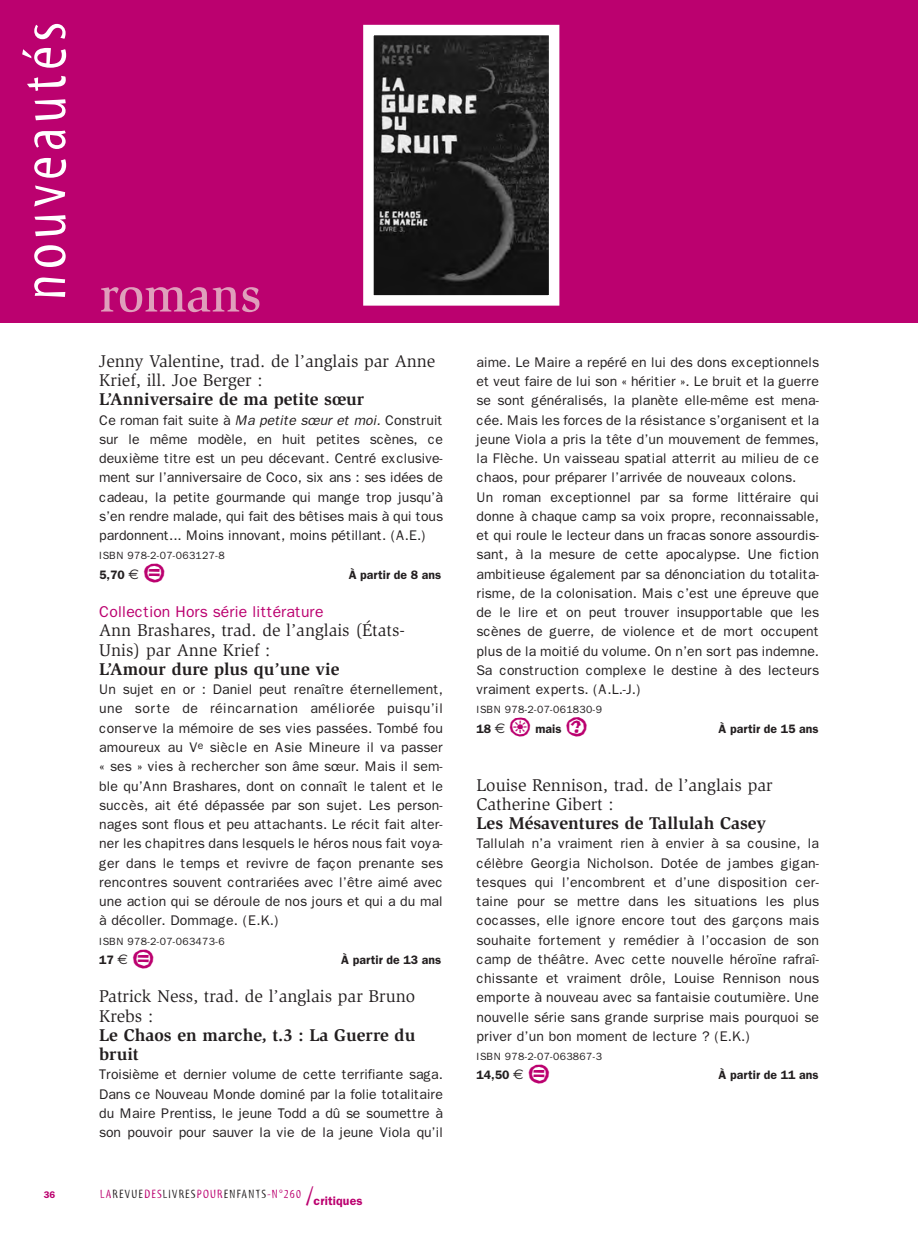
<style>
.page{position:relative;width:918px;height:1241px;background:#fff}
.page>*{position:absolute;margin:0;border:0;box-sizing:border-box;transform-origin:0 0}
.t1{font:63px "Myriad Tilt";letter-spacing:.08em;color:#fff}
.t2{font:35px "Ale Signs White LL";color:#bb016f}
.t3{font:17.5px/19.2px "Slimbach";color:#231f20}
.t4{font:700 17.5px/19.2px "Slimbach";color:#231f20}
.t5{font:15.75px "Franklin Gothic";color:#bb016f}
.t6{font:14px/19.2px "Franklin Gothic";color:#231f20;text-align:justify}
.t7{font:600 12.25px "Franklin Gothic";color:#231f20}
.t8{font:12.25px "Myriad Tilt";letter-spacing:.1em;color:#231f20}
.t9{font:10.5px "Franklin Gothic";letter-spacing:.03em;color:#231f20}
.t10{font:600 9.62px "Franklin Gothic";color:#bb016f}
.s1{font-style:italic}
.s2{font-family:"Euro Sans";font-weight:400;font-size:14px}
.s3{color:#bb016f}
.s4{font-size:26.25px;color:#bb016f}
.s5{font-family:"Franklin Gothic";font-weight:600;color:#bb016f}
</style>
<div class="page">
<div style="left:0;top:0;width:918px;height:322px;background:#bb016f"></div>
<svg style="left:101px;top:287px;width:158px;height:25px"></svg>
<img style="left:374px;top:36px;width:174px;height:258px">
<div style="left:363px;top:25px;width:196px;height:280px;border:10px solid #fff"></div>
<h1 class="t1" style="left:21px;top:300px;width:280px;rotate:-90deg">nouveautés</h1>
<p class="t10" style="left:44px;top:1188px;width:13px">36</p>
<p class="t3" style="left:99px;top:352px;width:337px">Jenny Valentine, trad. de l’anglais par Anne<br>Krief, ill. Joe Berger :</p>
<p class="t4" style="left:99px;top:391px;width:267px">L’Anniversaire de ma petite sœur</p>
<p class="t6" style="left:99px;top:410px;width:345px">Ce roman fait suite à <span class="s1">Ma petite sœur et moi.</span> Construit sur le même modèle, en huit petites scènes, ce deuxième titre est un peu décevant. Centré exclusive&shy;ment sur l’anniversaire de Coco, six ans : ses idées de cadeau, la petite gourmande qui mange trop jusqu’à s’en rendre malade, qui fait des bêtises mais à qui tous pardonnent... Moins innovant, moins pétillant. (A.E.)</p>
<p class="t9" style="left:99px;top:549px;width:127px">ISBN 978-2-07-063127-8</p>
<p class="t7" style="left:99px;top:567px;width:41px">5,70 <span class="s2">€</span></p>
<h2 class="t2" style="left:143px;top:550px;width:24px">a</h2>
<p class="t7" style="left:349px;top:567px;width:94px">À partir de 8 ans</p>
<p class="t5" style="left:99px;top:602px;width:226px">Collection Hors série littérature</p>
<p class="t3" style="left:99px;top:622px;width:307px">Ann Brashares, trad. de l’anglais (États-<br>Unis) par Anne Krief :</p>
<p class="t4" style="left:99px;top:660px;width:242px">L’Amour dure plus qu’une vie</p>
<p class="t6" style="left:99px;top:679px;width:345px">Un sujet en or : Daniel peut renaître éternellement, une sorte de réincarnation améliorée puisqu’il conserve la mémoire de ses vies passées. Tombé fou amoureux au V<sup>e</sup> siècle en Asie Mineure il va passer « ses » vies à rechercher son âme sœur. Mais il sem&shy;ble qu’Ann Brashares, dont on connaît le talent et le succès, ait été dépassée par son sujet. Les person&shy;nages sont flous et peu attachants. Le récit fait alter&shy;ner les chapitres dans lesquels le héros nous fait voya&shy;ger dans le temps et revivre de façon prenante ses rencontres souvent contrariées avec l’être aimé avec une action qui se déroule de nos jours et qui a du mal à décoller. Dommage. (E.K.)</p>
<p class="t9" style="left:99px;top:934px;width:127px">ISBN 978-2-07-063473-6</p>
<p class="t7" style="left:99px;top:952px;width:30px">17 <span class="s2">€</span></p>
<h2 class="t2" style="left:132px;top:935px;width:24px">a</h2>
<p class="t7" style="left:341px;top:952px;width:101px">À partir de 13 ans</p>
<p class="t3" style="left:99px;top:988px;width:317px">Patrick Ness, trad. de l’anglais par Bruno<br>Krebs :</p>
<p class="t4" style="left:99px;top:1026px;width:318px">Le Chaos en marche, t.3 : La Guerre du bruit</p>
<p class="t6" style="left:99px;top:1064px;width:345px">Troisième et dernier volume de cette terrifiante saga.<br>Dans ce Nouveau Monde dominé par la folie totalitaire du Maire Prentiss, le jeune Todd a dû se soumettre à son pouvoir pour sauver la vie de la jeune Viola qu’il</p>
<p class="t8" style="left:100px;top:1189px;width:264px"><span class="s3">LA</span>REVUE<span class="s3">DES</span>LIVRES<span class="s3">POUR</span>ENFANTS<span class="s3">-N°260</span> <span class="s4">/</span><span class="s5">critiques</span></p>
<p class="t6" style="left:476px;top:352px;width:344px;text-align:left">aime. Le Maire a repéré en lui des dons exceptionnels et veut faire de lui son « héritier ». Le bruit et la guerre se sont généralisés, la planète elle-même est mena&shy;cée. Mais les forces de la résistance s’organisent et la jeune Viola a pris la tête d’un mouvement de femmes, la Flèche. Un vaisseau spatial atterrit au milieu de ce chaos, pour préparer l’arrivée de nouveaux colons.<br>Un roman exceptionnel par sa forme littéraire qui donne à chaque camp sa voix propre, reconnaissable, et qui roule le lecteur dans un fracas sonore assourdis&shy;sant, à la mesure de cette apocalypse. Une fiction ambitieuse également par sa dénonciation du totalita&shy;risme, de la colonisation. Mais c’est une épreuve que de le lire et on peut trouver insupportable que les scènes de guerre, de violence et de mort occupent plus de la moitié du volume. On n’en sort pas indemne.<br>Sa construction complexe le destine à des lecteurs vraiment experts. (A.L.-J.)</p>
<p class="t9" style="left:476px;top:703px;width:127px">ISBN 978-2-07-061830-9</p>
<p class="t7" style="left:476px;top:721px;width:30px">18 <span class="s2">€</span></p>
<h2 class="t2" style="left:509px;top:704px;width:24px">o</h2>
<p class="t7" style="left:535px;top:721px;width:27px">mais</p>
<h2 class="t2" style="left:565px;top:704px;width:24px">g</h2>
<p class="t7" style="left:718px;top:721px;width:101px">À partir de 15 ans</p>
<p class="t3" style="left:476px;top:776px;width:297px">Louise Rennison, trad. de l’anglais par<br>Catherine Gibert :</p>
<p class="t4" style="left:476px;top:814px;width:291px">Les Mésaventures de Tallulah Casey</p>
<p class="t6" style="left:476px;top:833px;width:344px">Tallulah n’a vraiment rien à envier à sa cousine, la célèbre Georgia Nicholson. Dotée de jambes gigan&shy;tesques qui l’encombrent et d’une disposition cer&shy;taine pour se mettre dans les situations les plus cocasses, elle ignore encore tout des garçons mais souhaite fortement y remédier à l’occasion de son camp de théâtre. Avec cette nouvelle héroïne rafraî&shy;chissante et vraiment drôle, Louise Rennison nous emporte à nouveau avec sa fantaisie coutumière. Une nouvelle série sans grande surprise mais pourquoi se priver d’un bon moment de lecture ? (E.K.)</p>
<p class="t9" style="left:476px;top:1050px;width:127px">ISBN 978-2-07-063867-3</p>
<p class="t7" style="left:476px;top:1067px;width:49px">14,50 <span class="s2">€</span></p>
<h2 class="t2" style="left:527px;top:1051px;width:24px">a</h2>
<p class="t7" style="left:718px;top:1067px;width:101px">À partir de 11 ans</p>
</div>
